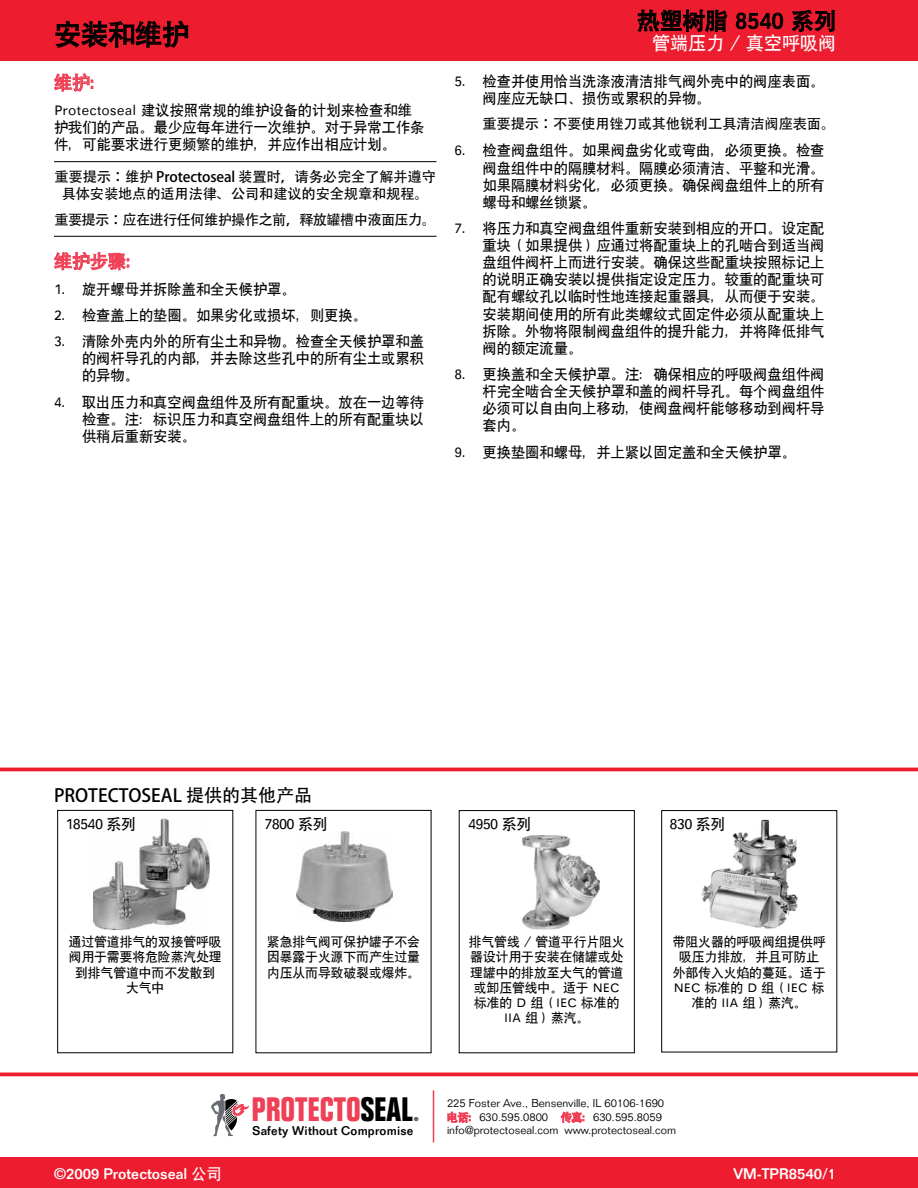
<style>
.page{position:relative;width:918px;height:1188px;background:#fff}
.page>*{position:absolute;margin:0;border:0;box-sizing:border-box;transform-origin:0 0}
.t1{font:700 condensed 33.15px "Folio Std";color:#ef4056}
.t2{font:27px "SIL Hei Med Jian";color:#000}
.t3{font:22.5px "SIL Hei Med Jian";color:#000}
.t4{font:18px "Adobe Heiti Std";color:#000}
.t5{font:18px "SIL Hei Med Jian";color:#fff}
.t6{font:18px "SIL Hei Med Jian";color:#ef4056}
.t7{font:500 15px "Folio Std";color:#fff}
.t8{font:15px "SIL Hei Med Jian";letter-spacing:-.05em;color:#000}
.t9{font:14.25px/17.1px "SIL Hei Med Jian";color:#000;text-align:justify}
.t10{font:14.25px/17.1px "Adobe Heiti Std";letter-spacing:-.01em;color:#000;text-align:center}
.t11{font:14.25px "Adobe Heiti Std";letter-spacing:-.045em;color:#000}
.t12{font:12.75px/15.3px "SIL Hei Med Jian";color:#000;text-align:center}
.t13{font:500 12.45px "Folio Std";letter-spacing:.015em;color:#000}
.t14{font:300 11.25px/13.5px "Folio Std";color:#000}
.t15{font:700 condensed 5.4px "Folio Std";color:#000}
.s1{color:#000}
.s2{font-family:"SIL Hei Med Jian";font-weight:400}
</style>
<div class="page">
<img style="left:522px;top:835px;width:78px;height:94px">
<div style="left:459px;top:810px;width:176px;height:243px;border:1px solid #000"></div>
<img style="left:702px;top:820px;width:96px;height:109px">
<img style="left:297px;top:832px;width:95px;height:89px">
<img style="left:93px;top:819px;width:117px;height:110px">
<div style="left:57px;top:810px;width:176px;height:243px;border:1px solid #000"></div>
<div style="left:0;top:0;width:918px;height:60px;background:#ed1c2e"></div>
<svg style="left:55px;top:20px;width:134px;height:28px"></svg>
<svg style="left:637px;top:9px;width:91px;height:24px"></svg>
<svg style="left:736px;top:12px;width:47px;height:18px"></svg>
<svg style="left:791px;top:9px;width:45px;height:23px"></svg>
<hr style="left:0;top:1073px;width:918px;height:3px;background:#ed1c2e">
<hr style="left:0;top:768px;width:918px;height:3px;background:#ed1c2e">
<div style="left:0;top:1157px;width:918px;height:31px;background:#ed1c2e"></div>
<svg style="left:211px;top:1094px;width:38px;height:42px"></svg>
<hr style="left:433px;top:1090px;width:1px;height:53px;background:#ef4056">
<hr style="left:54px;top:161px;width:382px;height:1px;background:#000">
<hr style="left:54px;top:236px;width:382px;height:1px;background:#000">
<svg style="left:54px;top:73px;width:39px;height:19px"></svg>
<svg style="left:54px;top:235px;width:75px;height:36px"></svg>
<svg style="left:448px;top:1112px;width:22px;height:11px"></svg>
<svg style="left:561px;top:1112px;width:23px;height:11px"></svg>
<h2 class="t2" style="left:54px;top:16px;width:136px">安装和维护</h2>
<p class="t6" style="left:54px;top:71px;width:55px">维护：</p>
<p class="t9" style="left:54px;top:100px;width:372px;text-align:left">Protectoseal 建议按照常规的维护设备的计划来检查和维护我们的产品。最少应每年进行一次维护。对于异常工作条件，可能要求进行更频繁的维护，并应作出相应计划。</p>
<p class="t10" style="left:55px;top:169px;width:383px">重要提示：维护 Protectoseal 装置时，请务必完全了解并遵守具体安装地点的适用法律、公司和建议的安全规章和规程。</p>
<p class="t11" style="left:54px;top:212px;width:383px">重要提示：应在进行任何维护操作之前，释放罐槽中液面压力。</p>
<p class="t6" style="left:54px;top:249px;width:91px">维护步骤：</p>
<p class="t9" style="left:54px;top:279px;width:243px">1. 旋开螺母并拆除盖和全天候护罩。</p>
<p class="t9" style="left:54px;top:305px;width:315px">2. 检查盖上的垫圈。如果劣化或损坏，则更换。</p>
<p class="t9" style="left:82px;top:332px;width:343px;text-indent:-28px">3. 清除外壳内外的所有尘土和异物。检查全天候护罩和盖的阀杆导孔的内部，并去除这些孔中的所有尘土或累积的异物。</p>
<p class="t9" style="left:82px;top:392px;width:343px;text-indent:-28px">4. 取出压力和真空阀盘组件及所有配重块。放在一边等待检查。注：标识压力和真空阀盘组件上的所有配重块以供稍后重新安装。</p>
<h3 class="t3" style="left:638px;top:6px;width:200px">热塑树脂 8540 系列</h3>
<p class="t5" style="left:652px;top:31px;width:186px">管端压力 / 真空呼吸阀</p>
<p class="t9" style="left:483px;top:71px;width:343px;text-indent:-28px">5. 检查并使用恰当洗涤液清洁排气阀外壳中的阀座表面。阀座应无缺口、损伤或累积的异物。</p>
<p class="t10" style="left:483px;top:116px;width:354px">重要提示：不要使用锉刀或其他锐利工具清洁阀座表面。</p>
<p class="t9" style="left:483px;top:141px;width:343px;text-indent:-28px">6. 检查阀盘组件。如果阀盘劣化或弯曲，必须更换。检查阀盘组件中的隔膜材料。隔膜必须清洁、平整和光滑。如果隔膜材料劣化，必须更换。确保阀盘组件上的所有螺母和螺丝锁紧。</p>
<p class="t9" style="left:483px;top:219px;width:343px;text-indent:-28px">7. 将压力和真空阀盘组件重新安装到相应的开口。设定配重块（如果提供）应通过将配重块上的孔啮合到适当阀盘组件阀杆上而进行安装。确保这些配重块按照标记上的说明正确安装以提供指定设定压力。较重的配重块可配有螺纹孔以临时性地连接起重器具，从而便于安装。安装期间使用的所有此类螺纹式固定件必须从配重块上拆除。外物将限制阀盘组件的提升能力，并将降低排气阀的额定流量。</p>
<p class="t9" style="left:483px;top:365px;width:343px;text-indent:-28px">8. 更换盖和全天候护罩。注：确保相应的呼吸阀盘组件阀杆完全啮合全天候护罩和盖的阀杆导孔。每个阀盘组件必须可以自由向上移动，使阀盘阀杆能够移动到阀杆导套内。</p>
<p class="t9" style="left:455px;top:442px;width:343px">9. 更换垫圈和螺母，并上紧以固定盖和全天候护罩。</p>
<p class="t4" style="left:54px;top:784px;width:260px">PROTECTOSEAL 提供的其他产品</p>
<p class="t8" style="left:66px;top:814px;width:72px">18540 系列</p>
<p class="t8" style="left:264px;top:814px;width:64px">7800 系列</p>
<p class="t8" style="left:468px;top:814px;width:64px">4950 系列</p>
<p class="t8" style="left:670px;top:814px;width:57px">830 系列</p>
<p class="t12" style="left:69px;top:933px;width:154px">通过管道排气的双接管呼吸阀用于需要将危险蒸汽处理到排气管道中而不发散到大气中</p>
<p class="t12" style="left:267px;top:933px;width:154px;text-align:justify">紧急排气阀可保护罐子不会因暴露于火源下而产生过量内压从而导致破裂或爆炸。</p>
<p class="t12" style="left:469px;top:933px;width:157px">排气管线 / 管道平行片阻火器设计用于安装在储罐或处理罐中的排放至大气的管道或卸压管线中。适于 NEC标准的 D 组（IEC 标准的<br>IIA 组）蒸汽。</p>
<p class="t12" style="left:673px;top:933px;width:154px">带阻火器的呼吸阀组提供呼吸压力排放，并且可防止外部传入火焰的蔓延。适于<br>NEC 标准的 D 组（IEC 标准的 IIA 组）蒸汽。</p>
<h1 class="t1" style="left:252px;top:1091px;width:163px">PROTECTO<span class="s1">SEAL</span></h1>
<p class="t15" style="left:414px;top:1116px;width:6px">®</p>
<p class="t13" style="left:253px;top:1123px;width:162px">Safety Without Compromise</p>
<p class="t14" style="left:479px;top:1097px;width:186px;text-indent:-32px">225 Foster Ave., Bensenville, IL 60106-1690<br>630.595.0800</p>
<p class="t14" style="left:447px;top:1110px;width:231px;text-indent:146px">630.595.8059 info@protectoseal.com www.protectoseal.com</p>
<p class="t7" style="left:54px;top:1164px;width:169px">©2009 Protectoseal <span class="s2">公司</span></p>
<p class="t7" style="left:733px;top:1164px;width:104px">VM-TPR8540/1</p>
</div>
